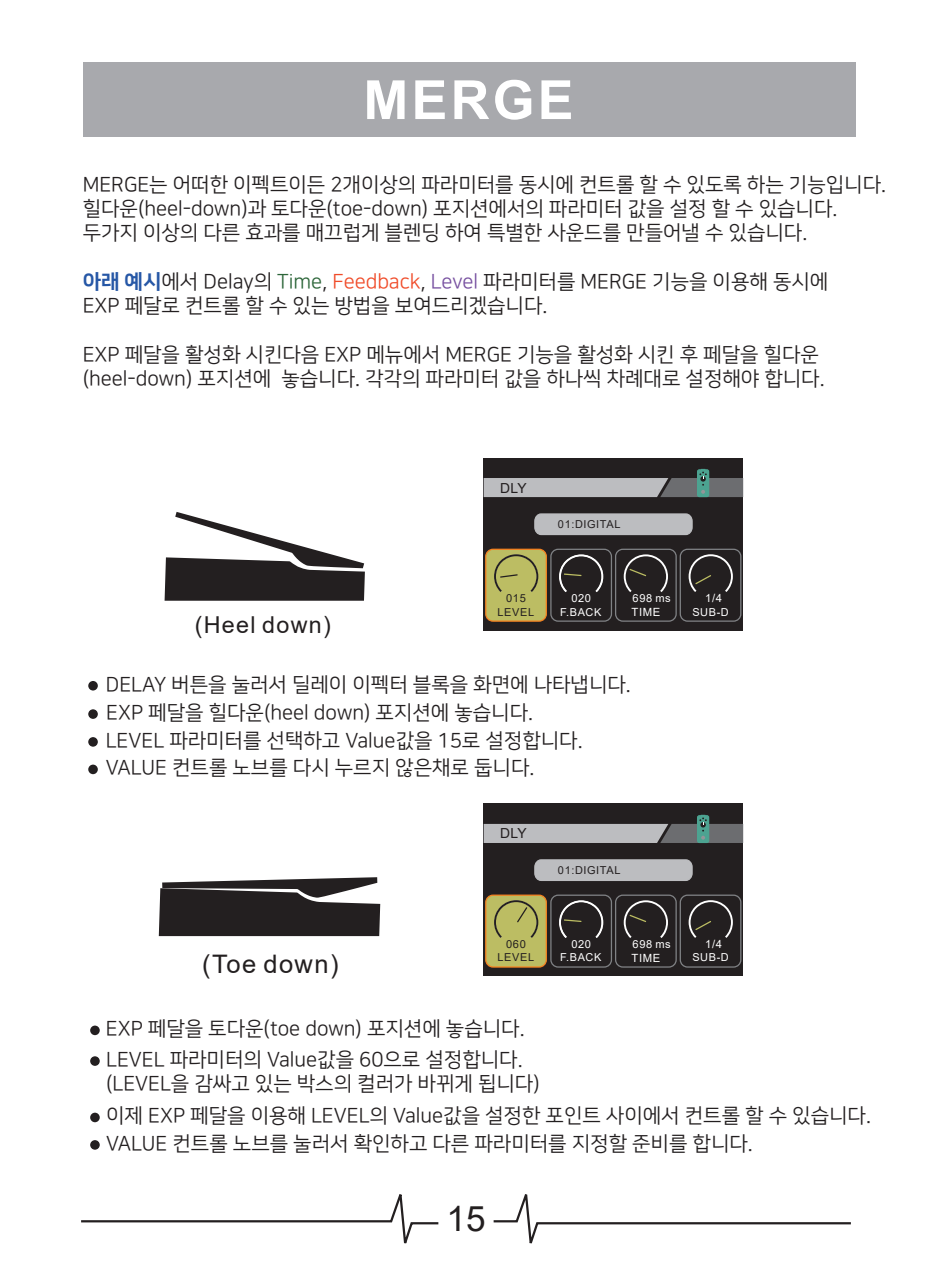
<style>
.page{position:relative;width:932px;height:1282px;background:#fff}
.page>*{position:absolute;margin:0;border:0;box-sizing:border-box;transform-origin:0 0}
.t1{font:700 54px "Arial";letter-spacing:.055em;color:#fff}
.t2{font:35.1px "Arial";color:#231f20}
.t3{font:25.43px "Arial";letter-spacing:.055em;color:#231f20}
.t4{font:23.4px "Arial";letter-spacing:.055em;color:#231f20}
.t5{font:20.25px/24.3px "Nanum Square R";color:#231f20}
.t6{font:13.95px "Arial";letter-spacing:-.015em;color:#231f20}
.t7{font:11.25px "Arial";letter-spacing:.055em;color:#fff}
.t8{font:11.03px "Arial";letter-spacing:.055em;color:#fff}
.t9{font:11.03px "Arial";letter-spacing:.055em;color:#231f20}
.s1{font-family:"Nanum Square EB";color:#2657a6}
.s2{color:#2d663a}
.s3{color:#f04c2a}
.s4{color:#7750a0}
</style>
<div class="page">
<div style="left:83px;top:62px;width:772px;height:75px;background:#a8a9ad"></div>
<div style="left:88px;top:681px;width:10px;height:10px;background:#231f20;border-radius:50%"></div>
<div style="left:88px;top:709px;width:10px;height:10px;background:#231f20;border-radius:50%"></div>
<div style="left:88px;top:737px;width:10px;height:10px;background:#231f20;border-radius:50%"></div>
<div style="left:90px;top:1026px;width:10px;height:9px;background:#231f20;border-radius:50%"></div>
<div style="left:90px;top:1056px;width:10px;height:10px;background:#231f20;border-radius:50%"></div>
<div style="left:90px;top:1113px;width:10px;height:9px;background:#231f20;border-radius:50%"></div>
<div style="left:90px;top:1140px;width:10px;height:10px;background:#231f20;border-radius:50%"></div>
<svg style="left:81px;top:1194px;width:358px;height:50px"></svg>
<svg style="left:493px;top:1194px;width:358px;height:50px"></svg>
<svg style="left:164px;top:512px;width:201px;height:89px"></svg>
<div style="left:483px;top:458px;width:260px;height:172px;background:#231f20"></div>
<div style="left:534px;top:514px;width:157px;height:20px;background:#bcbdc0;border-radius:7px"></div>
<div style="left:534px;top:513px;width:158px;height:22px;border:1px solid #bcbdc0;border-radius:7px"></div>
<div style="left:485px;top:549px;width:61px;height:72px;background:#bcbd63;border-radius:7px"></div>
<div style="left:485px;top:549px;width:61px;height:73px;border:1px solid #f58220;border-radius:7px"></div>
<div style="left:550px;top:549px;width:62px;height:73px;border:1px solid #808285;border-radius:7px"></div>
<div style="left:614px;top:549px;width:62px;height:73px;border:1px solid #808285;border-radius:7px"></div>
<div style="left:679px;top:549px;width:62px;height:73px;border:1px solid #808285;border-radius:7px"></div>
<svg style="left:494px;top:554px;width:45px;height:38px"></svg>
<svg style="left:559px;top:554px;width:45px;height:38px"></svg>
<svg style="left:623px;top:554px;width:44px;height:38px"></svg>
<svg style="left:688px;top:554px;width:44px;height:38px"></svg>
<svg style="left:483px;top:469px;width:260px;height:29px"></svg>
<svg style="left:159px;top:877px;width:221px;height:59px;background:#413e3f"></svg>
<div style="left:483px;top:804px;width:260px;height:172px;background:#231f20"></div>
<div style="left:534px;top:860px;width:157px;height:20px;background:#bcbdc0;border-radius:7px"></div>
<div style="left:534px;top:859px;width:158px;height:22px;border:1px solid #bcbdc0;border-radius:7px"></div>
<div style="left:485px;top:895px;width:61px;height:72px;background:#bcbd63;border-radius:7px"></div>
<div style="left:485px;top:895px;width:61px;height:73px;border:1px solid #f58220;border-radius:7px"></div>
<div style="left:550px;top:895px;width:62px;height:73px;border:1px solid #808285;border-radius:7px"></div>
<div style="left:614px;top:895px;width:62px;height:73px;border:1px solid #808285;border-radius:7px"></div>
<div style="left:679px;top:895px;width:62px;height:73px;border:1px solid #808285;border-radius:7px"></div>
<svg style="left:494px;top:900px;width:45px;height:38px"></svg>
<svg style="left:559px;top:900px;width:45px;height:38px"></svg>
<svg style="left:623px;top:900px;width:44px;height:38px"></svg>
<svg style="left:688px;top:900px;width:44px;height:38px"></svg>
<svg style="left:483px;top:814px;width:260px;height:29px"></svg>
<div style="left:88px;top:765px;width:10px;height:9px;background:#231f20;border-radius:50%"></div>
<h1 class="t1" style="left:363px;top:62px;width:212px">MERGE</h1>
<p class="t5" style="left:83px;top:173px;width:804px">MERGE는 어떠한 이펙트이든 2개이상의 파라미터를 동시에 컨트롤 할 수 있도록 하는 기능입니다. 힐다운(heel-down)과 토다운(toe-down) 포지션에서의 파라미터 값을 설정 할 수 있습니다. 두가지 이상의 다른 효과를 매끄럽게 블렌딩 하여 특별한 사운드를 만들어낼 수 있습니다.</p>
<p class="t5" style="left:83px;top:270px;width:747px"><span class="s1">아래 예시</span>에서 Delay의 <span class="s2">Time</span>, <span class="s3">Feedback</span>, <span class="s4">Level</span> 파라미터를 MERGE 기능을 이용해 동시에<br>EXP 페달로 컨트롤 할 수 있는 방법을 보여드리겠습니다.</p>
<p class="t5" style="left:83px;top:343px;width:743px">EXP 페달을 활성화 시킨다음 EXP 메뉴에서 MERGE 기능을 활성화 시킨 후 페달을 힐다운 (heel-down) 포지션에 놓습니다. 각각의 파라미터 값을 하나씩 차례대로 설정해야 합니다.</p>
<p class="t6" style="left:500px;top:478px;width:28px">DLY</p>
<p class="t9" style="left:557px;top:517px;width:64px">01:DIGITAL</p>
<p class="t4" style="left:195px;top:608px;width:138px">(Heel down)</p>
<p class="t9" style="left:506px;top:590px;width:21px">015</p>
<p class="t8" style="left:571px;top:590px;width:21px">020</p>
<p class="t7" style="left:705px;top:590px;width:18px">1/4</p>
<p class="t8" style="left:632px;top:590px;width:40px">698 ms</p>
<p class="t7" style="left:631px;top:604px;width:30px">TIME</p>
<p class="t9" style="left:497px;top:604px;width:38px">LEVEL</p>
<p class="t8" style="left:560px;top:604px;width:43px">F.BACK</p>
<p class="t8" style="left:692px;top:604px;width:38px">SUB-D</p>
<p class="t5" style="left:106px;top:672px;width:526px">DELAY 버튼을 눌러서 딜레이 이펙터 블록을 화면에 나타냅니다.</p>
<p class="t5" style="left:106px;top:699px;width:478px;line-height:27.7px">EXP 페달을 힐다운(heel down) 포지션에 놓습니다.<br>LEVEL 파라미터를 선택하고 Value값을 15로 설정합니다.<br>VALUE 컨트롤 노브를 다시 누르지 않은채로 둡니다.</p>
<p class="t6" style="left:500px;top:824px;width:28px">DLY</p>
<p class="t9" style="left:557px;top:863px;width:64px">01:DIGITAL</p>
<p class="t3" style="left:202px;top:946px;width:138px">(Toe down)</p>
<p class="t9" style="left:506px;top:936px;width:21px">060</p>
<p class="t8" style="left:571px;top:936px;width:21px">020</p>
<p class="t7" style="left:705px;top:936px;width:18px">1/4</p>
<p class="t8" style="left:632px;top:936px;width:40px">698 ms</p>
<p class="t7" style="left:631px;top:950px;width:30px">TIME</p>
<p class="t9" style="left:497px;top:950px;width:38px">LEVEL</p>
<p class="t8" style="left:560px;top:950px;width:43px">F.BACK</p>
<p class="t8" style="left:692px;top:950px;width:38px">SUB-D</p>
<p class="t5" style="left:106px;top:1017px;width:420px">EXP 페달을 토다운(toe down) 포지션에 놓습니다.</p>
<p class="t5" style="left:106px;top:1048px;width:435px">LEVEL 파라미터의 Value값을 60으로 설정합니다. (LEVEL을 감싸고 있는 박스의 컬러가 바뀌게 됩니다)</p>
<p class="t5" style="left:106px;top:1103px;width:766px;line-height:27.4px">이제 EXP 페달을 이용해 LEVEL의 Value값을 설정한 포인트 사이에서 컨트롤 할 수 있습니다.<br>VALUE 컨트롤 노브를 눌러서 확인하고 다른 파라미터를 지정할 준비를 합니다.</p>
<h2 class="t2" style="left:446px;top:1195px;width:41px">15</h2>
</div>
